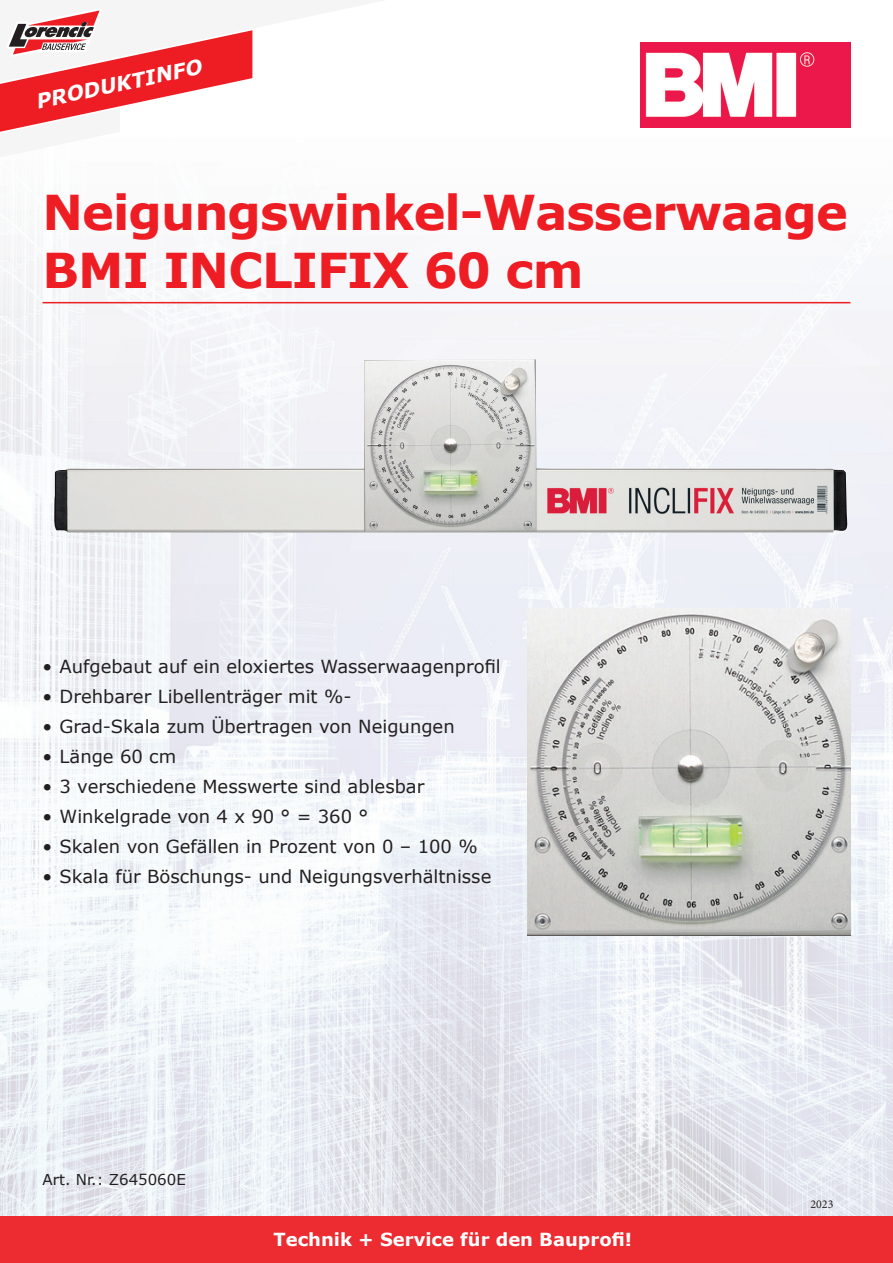
<style>
.page{position:relative;width:893px;height:1263px;background:#fff}
.page>*{position:absolute;margin:0;border:0;box-sizing:border-box;transform-origin:0 0}
.t1{font:700 48px/57.6px "Verdana";letter-spacing:-.02em;color:#ee1d23}
.t2{font:italic 700 20.25px "Verdana";color:#fff}
.t3{font:18px "Verdana";color:#231f20}
.t4{font:700 18px "Verdana";color:#fff}
.t5{font:15px "Verdana";color:#231f20}
.t6{font:12px "Minion Pro";color:#231f20}
</style>
<div class="page">
<img style="left:0;top:42px;width:893px;height:1174px">
<div style="left:0;top:1216px;width:893px;height:47px;background:#ec2c30"></div>
<svg style="left:0;top:10px;width:387px;height:147px"></svg>
<hr style="left:43px;top:302px;width:807px;height:1px;background:#ee1d23">
<img style="left:641px;top:43px;width:209px;height:84px">
<img style="left:52px;top:359px;width:796px;height:173px">
<img style="left:528px;top:608px;width:322px;height:327px">
<p class="t2" style="left:33px;top:87px;width:171px;rotate:-12deg">PRODUKTINFO</p>
<h1 class="t1" style="left:43px;top:183px;width:807px">Neigungswinkel-Wasserwaage<br>BMI INCLIFIX 60 cm</h1>
<p class="t3" style="left:43px;top:654px;width:460px">• Aufgebaut auf ein eloxiertes Wasserwaagenprofil</p>
<p class="t3" style="left:43px;top:684px;width:311px">• Drehbarer Libellenträger mit %-</p>
<p class="t3" style="left:43px;top:714px;width:414px">• Grad-Skala zum Übertragen von Neigungen</p>
<p class="t3" style="left:43px;top:744px;width:135px">• Länge 60 cm</p>
<p class="t3" style="left:43px;top:774px;width:383px">• 3 verschiedene Messwerte sind ablesbar</p>
<p class="t3" style="left:43px;top:804px;width:327px">• Winkelgrade von 4 x 90 ° = 360 °</p>
<p class="t3" style="left:43px;top:834px;width:437px">• Skalen von Gefällen in Prozent von 0 – 100 %</p>
<p class="t3" style="left:43px;top:864px;width:450px">• Skala für Böschungs- und Neigungsverhältnisse</p>
<p class="t5" style="left:43px;top:1169px;width:145px">Art. Nr.: Z645060E</p>
<p class="t4" style="left:273px;top:1227px;width:360px">Technik + Service für den Bauprofi!</p>
<p class="t6" style="left:810px;top:1196px;width:25px">2023</p>
</div>
